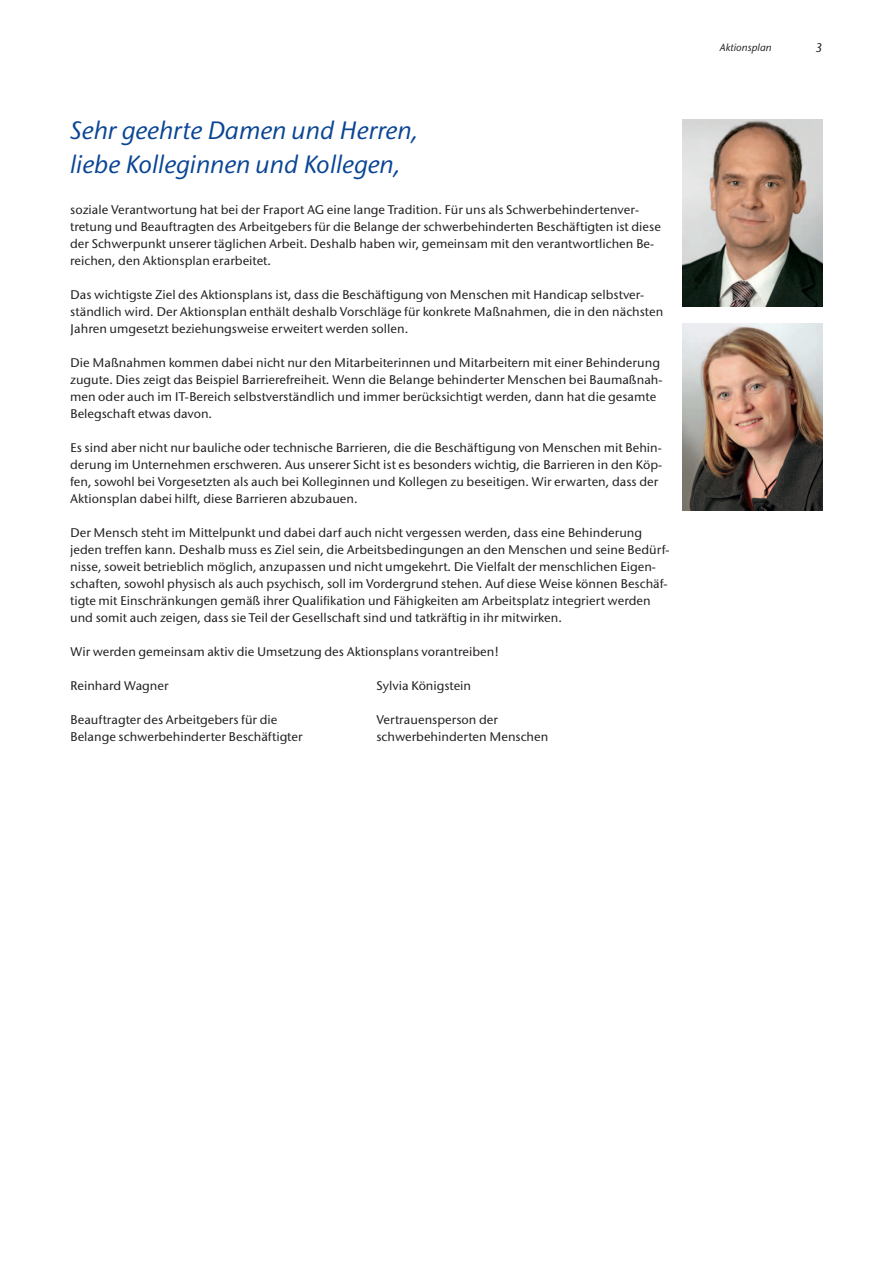
<style>
.page{position:relative;width:893px;height:1263px;background:#fff}
.page>*{position:absolute;margin:0;border:0;box-sizing:border-box;transform-origin:0 0}
.t1{font:italic 500 25.5px/34px "Stone San Itc T";color:#094594}
.t2{font:500 12.75px/17px "Stone San Itc T";color:#231f20}
.t3{font:italic 500 12.75px "Stone San Itc T";color:#231f20}
.t4{font:italic 500 10.5px "Stone San Itc T";color:#231f20}
</style>
<div class="page">
<img style="left:682px;top:119px;width:141px;height:187px">
<img style="left:682px;top:323px;width:141px;height:187px">
<h1 class="t1" style="left:70px;top:116px;width:350px">Sehr geehrte Damen und Herren, liebe Kolleginnen und Kollegen,</h1>
<p class="t2" style="left:70px;top:202px;width:592px">soziale Verantwortung hat bei der Fraport AG eine lange Tradition. Für uns als Schwerbehindertenver - tretung und Beauftragten des Arbeitgebers für die Belange der schwerbehinderten Beschäftigten ist diese der Schwerpunkt unserer täglichen Arbeit. Deshalb haben wir, gemeinsam mit den verantwortlichen Be - reichen, den Aktionsplan erarbeitet.</p>
<p class="t2" style="left:70px;top:288px;width:595px">Das wichtigste Ziel des Aktionsplans ist, dass die Beschäftigung von Menschen mit Handicap selbstver&shy;ständlich wird. Der Aktionsplan enthält deshalb Vorschläge für konkrete Maßnahmen, die in den nächsten<br>Jahren umgesetzt beziehungsweise erweitert werden sollen.</p>
<p class="t2" style="left:70px;top:356px;width:594px">Die Maßnahmen kommen dabei nicht nur den Mitarbeiterinnen und Mitarbeitern mit einer Behinderung zugute. Dies zeigt das Beispiel Barrierefreiheit. Wenn die Belange behinderter Menschen bei Baumaßnah&shy;men oder auch im IT-Bereich selbstverständlich und immer berücksichtigt werden, dann hat die gesamte Belegschaft etwas davon.</p>
<p class="t2" style="left:70px;top:441px;width:593px">Es sind aber nicht nur bauliche oder technische Barrieren, die die Beschäftigung von Menschen mit Behin&shy;derung im Unternehmen erschweren. Aus unserer Sicht ist es besonders wichtig, die Barrieren in den Köp&shy;fen, sowohl bei Vorgesetzten als auch bei Kolleginnen und Kollegen zu beseitigen. Wir erwarten, dass der Aktionsplan dabei hilft, diese Barrieren abzubauen.</p>
<p class="t2" style="left:70px;top:526px;width:601px">Der Mensch steht im Mittelpunkt und dabei darf auch nicht vergessen werden, dass eine Behinderung jeden treffen kann. Deshalb muss es Ziel sein, die Arbeitsbedingungen an den Menschen und seine Bedürf&shy;nisse, soweit betrieblich möglich, anzupassen und nicht umgekehrt. Die Vielfalt der menschlichen Eigen&shy;schaften, sowohl physisch als auch psychisch, soll im Vordergrund stehen. Auf diese Weise können Beschäf&shy;tigte mit Einschränkungen gemäß ihrer Qualifikation und Fähigkeiten am Arbeitsplatz integriert werden und somit auch zeigen, dass sie Teil der Gesellschaft sind und tatkräftig in ihr mitwirken.</p>
<p class="t2" style="left:70px;top:645px;width:430px">Wir werden gemeinsam aktiv die Umsetzung des Aktionsplans vorantreiben!</p>
<p class="t2" style="left:70px;top:679px;width:100px">Reinhard Wagner</p>
<p class="t2" style="left:376px;top:679px;width:96px">Sylvia Königstein</p>
<p class="t2" style="left:70px;top:713px;width:209px">Beauftragter des Arbeitgebers für die</p>
<p class="t2" style="left:376px;top:713px;width:123px">Vertrauensperson der</p>
<p class="t2" style="left:70px;top:730px;width:234px">Belange schwerbehinderter Beschäftigter</p>
<p class="t2" style="left:376px;top:730px;width:174px">schwerbehinderten Menschen</p>
<p class="t4" style="left:720px;top:43px;width:53px">Aktionsplan</p>
<p class="t3" style="left:815px;top:43px;width:8px">3</p>
</div>
